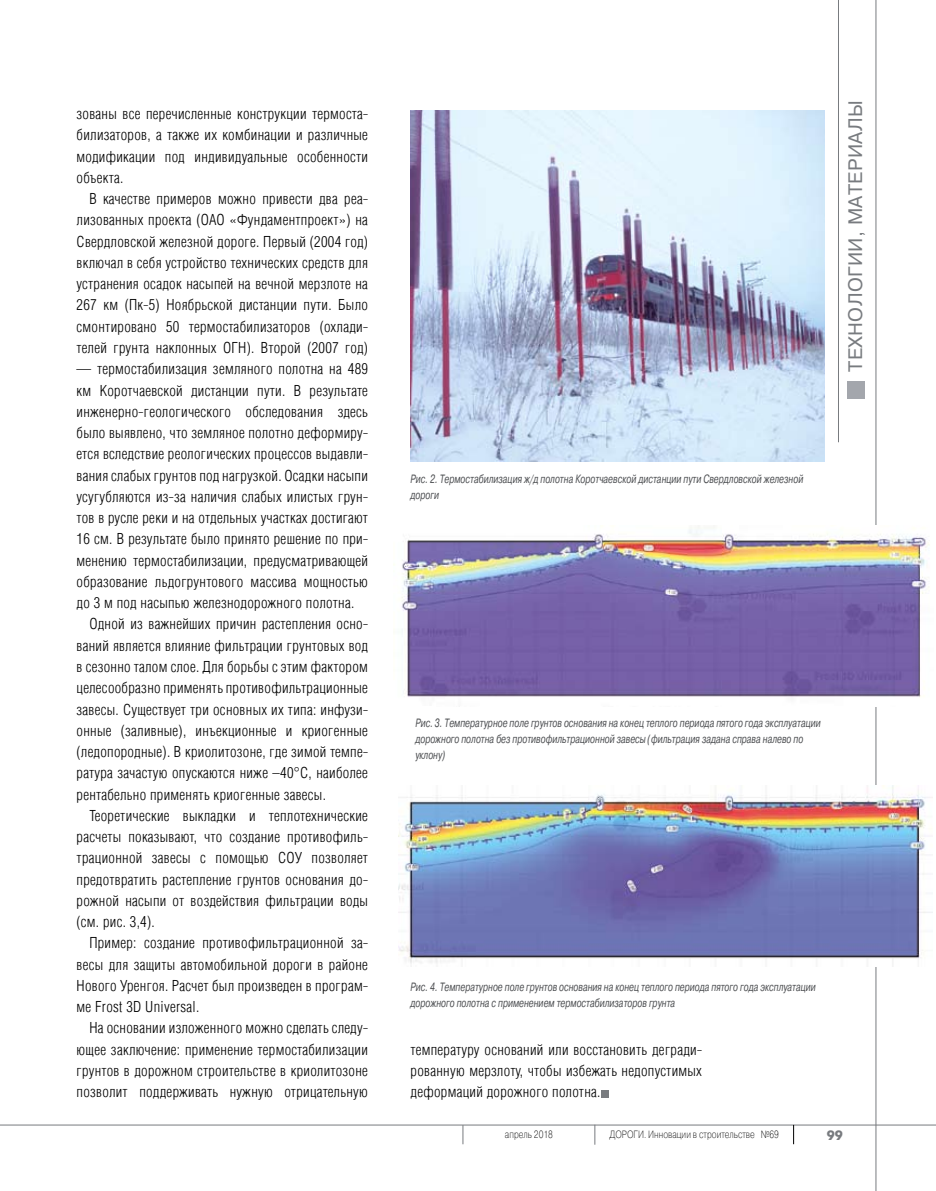
<style>
.page{position:relative;width:936px;height:1191px;background:#fff}
.page>*{position:absolute;margin:0;border:0;box-sizing:border-box;transform-origin:0 0}
.t1{font:19.5px "Pragmatica C";letter-spacing:.02em;color:#787b7f}
.t2{font:14.7px/21.3px "AG Letterica Cond L";letter-spacing:.02em;color:#000;text-align:justify}
.t3{font:700 13.5px "Futuris C";color:#787b7f}
.t4{font:italic 12px/16.2px "Pragmatica C";color:#4b4d50;scale:.7 1}
.t5{font:10.5px "Pragmatica Light C";color:#000;scale:.8 1}
</style>
<div class="page">
<svg style="left:462px;top:1125px;width:1px;height:19px"></svg>
<hr style="left:0;top:1124px;width:935px;height:1px;background:#787b7f">
<svg style="left:793px;top:1124px;width:1px;height:20px"></svg>
<svg style="left:594px;top:1124px;width:1px;height:20px"></svg>
<hr style="left:875px;top:0;width:1px;height:1191px;background:#787b7f">
<hr style="left:838px;top:0;width:1px;height:442px;background:#787b7f">
<div style="left:847px;top:381px;width:17px;height:18px;background:#a3a6ac"></div>
<img style="left:410px;top:110px;width:414px;height:351px">
<img style="left:393px;top:525px;width:537px;height:182px">
<img style="left:398px;top:785px;width:534px;height:181px">
<div style="left:600px;top:1090px;width:8px;height:7px;background:#787b7f"></div>
<p class="t2" style="left:77px;top:103px;width:293px">зованы все перечисленные конструкции термоста&shy;билизаторов, а также их комбинации и различные модификации под индивидуальные особенности объекта.</p>
<p class="t2" style="left:77px;top:188px;width:293px;text-indent:13px">В качестве примеров можно привести два реа&shy;лизованных проекта (ОАО «Фундаментпроект») на Свердловской железной дороге. Первый (2004 год) включал в себя устройство технических средств для устранения осадок насыпей на вечной мерзлоте на 267 км (Пк-5) Ноябрьской дистанции пути. Было смонтировано 50 термостабилизаторов (охлади&shy;телей грунта наклонных ОГН). Второй (2007 год)</p>
<p class="t2" style="left:77px;top:358px;width:293px">— термостабилизация земляного полотна на 489</p>
<p class="t2" style="left:77px;top:379px;width:293px">км Коротчаевской дистанции пути. В результате</p>
<p class="t2" style="left:77px;top:400px;width:293px">инженерно-геологического обследования здесь</p>
<p class="t2" style="left:77px;top:422px;width:293px">было выявлено, что земляное полотно деформиру-</p>
<p class="t2" style="left:77px;top:443px;width:293px">ется вследствие реологических процессов выдавли-</p>
<p class="t2" style="left:77px;top:464px;width:293px">вания слабых грунтов под нагрузкой. Осадки насыпи</p>
<p class="t2" style="left:77px;top:485px;width:293px">усугубляются из-за наличия слабых илистых грун-</p>
<p class="t2" style="left:77px;top:507px;width:293px">тов в русле реки и на отдельных участках достигают</p>
<p class="t2" style="left:77px;top:528px;width:293px">16 см. В результате было принято решение по при-</p>
<p class="t2" style="left:77px;top:549px;width:293px">менению термостабилизации, предусматривающей</p>
<p class="t2" style="left:77px;top:571px;width:293px">образование льдогрунтового массива мощностью</p>
<p class="t2" style="left:77px;top:592px;width:279px">до 3 м под насыпью железнодорожного полотна.</p>
<p class="t2" style="left:89px;top:613px;width:280px">Одной из важнейших причин растепления осно-</p>
<p class="t2" style="left:77px;top:634px;width:293px">ваний является влияние фильтрации грунтовых вод</p>
<p class="t2" style="left:77px;top:656px;width:293px">в сезонно талом слое. Для борьбы с этим фактором</p>
<p class="t2" style="left:77px;top:677px;width:293px">целесообразно применять противофильтрационные</p>
<p class="t2" style="left:77px;top:698px;width:293px">завесы. Существует три основных их типа: инфузи-</p>
<p class="t2" style="left:77px;top:719px;width:293px">онные (заливные), инъекционные и криогенные</p>
<p class="t2" style="left:77px;top:741px;width:293px">(ледопородные). В криолитозоне, где зимой темпе-</p>
<p class="t2" style="left:77px;top:762px;width:293px">ратура зачастую опускаются ниже –40°C, наиболее</p>
<p class="t2" style="left:77px;top:783px;width:251px">рентабельно применять криогенные завесы.</p>
<p class="t2" style="left:89px;top:804px;width:280px">Теоретические выкладки и теплотехнические</p>
<p class="t2" style="left:77px;top:826px;width:293px">расчеты показывают, что создание противофиль-</p>
<p class="t2" style="left:77px;top:847px;width:293px">трационной завесы с помощью СОУ позволяет</p>
<p class="t2" style="left:77px;top:868px;width:293px">предотвратить растепление грунтов основания до-</p>
<p class="t2" style="left:77px;top:889px;width:293px">рожной насыпи от воздействия фильтрации воды</p>
<p class="t2" style="left:77px;top:911px;width:80px">(см. рис. 3,4).</p>
<p class="t2" style="left:89px;top:932px;width:280px">Пример: создание противофильтрационной за-</p>
<p class="t2" style="left:77px;top:953px;width:293px">весы для защиты автомобильной дороги в районе</p>
<p class="t2" style="left:77px;top:974px;width:293px">Нового Уренгоя. Расчет был произведен в програм-</p>
<p class="t2" style="left:77px;top:996px;width:124px">ме Frost 3D Universal.</p>
<p class="t2" style="left:89px;top:1017px;width:280px">На основании изложенного можно сделать следу-</p>
<p class="t2" style="left:77px;top:1038px;width:293px">ющее заключение: применение термостабилизации</p>
<p class="t2" style="left:77px;top:1059px;width:293px">грунтов в дорожном строительстве в криолитозоне</p>
<p class="t2" style="left:77px;top:1081px;width:293px">позволит поддерживать нужную отрицательную</p>
<p class="t4" style="left:410px;top:471px;width:562px">Рис. 2. Термостабилизация ж/д полотна Коротчаевской дистанции пути Свердловской железной дороги</p>
<h1 class="t1" style="left:844px;top:372px;width:270px;rotate:-90deg">ТЕХНОЛОГИИ, МАТЕРИАЛЫ</h1>
<p class="t4" style="left:415px;top:714px;width:580px">Рис. 3. Температурное поле грунтов основания на конец теплого периода пятого года эксплуатации дорожного полотна без противофильтрационной завесы (фильтрация задана справа налево по уклону)</p>
<p class="t4" style="left:410px;top:979px;width:580px">Рис. 4. Температурное поле грунтов основания на конец теплого периода пятого года эксплуатации дорожного полотна с применением термостабилизаторов грунта</p>
<p class="t2" style="left:410px;top:1038px;width:293px">температуру оснований или восстановить дегради&shy;рованную мерзлоту, чтобы избежать недопустимых деформаций дорожного полотна.</p>
<p class="t5" style="left:505px;top:1128px;width:62px">апрель 2018</p>
<p class="t5" style="left:609px;top:1128px;width:213px">ДОРОГИ. Инновации в строительстве №69</p>
<p class="t3" style="left:826px;top:1127px;width:18px">99</p>
</div>
